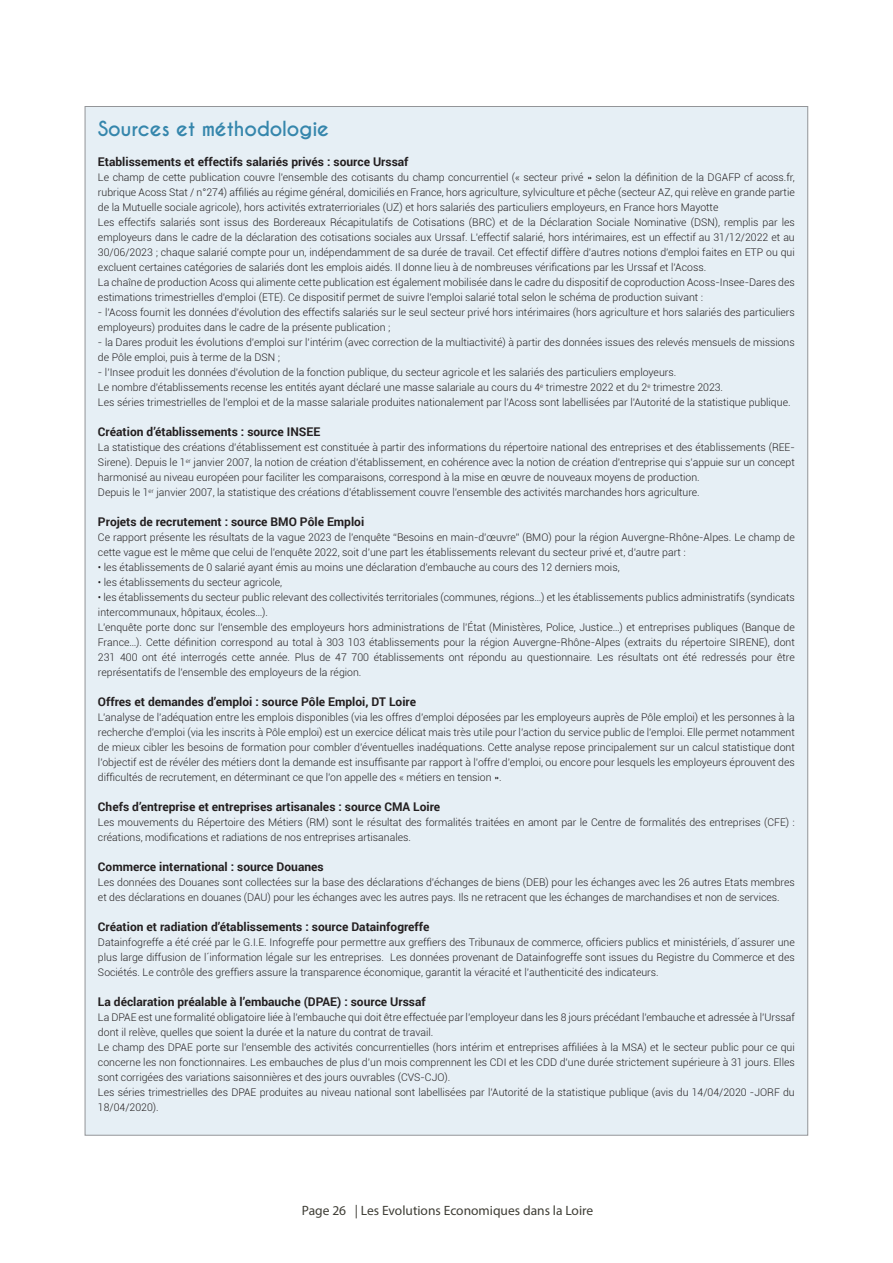
<style>
.page{position:relative;width:893px;height:1263px;background:#fff}
.page>*{position:absolute;margin:0;border:0;box-sizing:border-box;transform-origin:0 0}
.t1{font:700 19.5px "Caviar Dreams";letter-spacing:-.01em;color:#3586ac}
.t2{font:13.5px "Myriad Pro";color:#3f3e36}
.t3{font:700 12px "Roboto";color:#231f20}
.t4{font:300 10.5px/15px "Roboto";color:#231f20}
</style>
<div class="page">
<div style="left:85px;top:106px;width:723px;height:1029px;background:#e6eff5"></div>
<h1 class="t1" style="left:98px;top:117px;width:233px">Sources et méthodologie</h1>
<p class="t3" style="left:98px;top:154px;width:312px">Etablissements et effectifs salariés privés : source Urssaf</p>
<p class="t4" style="left:98px;top:170px;width:698px">Le champ de cette publication couvre l’ensemble des cotisants du champ concurrentiel (« secteur privé » selon la définition de la DGAFP cf acoss.fr, rubrique Acoss Stat / n°274) affiliés au régime général, domiciliés en France, hors agriculture, sylviculture et pêche (secteur AZ, qui relève en grande partie de la Mutuelle sociale agricole), hors activités extraterrioriales (UZ) et hors salariés des particuliers employeurs, en France hors Mayotte<br>Les effectifs salariés sont issus des Bordereaux Récapitulatifs de Cotisations (BRC) et de la Déclaration Sociale Nominative (DSN), remplis par les employeurs dans le cadre de la déclaration des cotisations sociales aux Urssaf. L’effectif salarié, hors intérimaires, est un effectif au 31/12/2022 et au 30/06/2023 ; chaque salarié compte pour un, indépendamment de sa durée de travail. Cet effectif diffère d’autres notions d’emploi faites en ETP ou qui excluent certaines catégories de salariés dont les emplois aidés. Il donne lieu à de nombreuses vérifications par les Urssaf et l’Acoss.<br>La chaîne de production Acoss qui alimente cette publication est également mobilisée dans le cadre du dispositif de coproduction Acoss-Insee-Dares des estimations trimestrielles d’emploi (ETE). Ce dispositif permet de suivre l’emploi salarié total selon le schéma de production suivant :</p>
<p class="t4" style="left:98px;top:305px;width:698px">- l’Acoss fournit les données d’évolution des effectifs salariés sur le seul secteur privé hors intérimaires (hors agriculture et hors salariés des particuliers employeurs) produites dans le cadre de la présente publication ;</p>
<p class="t4" style="left:98px;top:335px;width:698px">- la Dares produit les évolutions d’emploi sur l’intérim (avec correction de la multiactivité) à partir des données issues des relevés mensuels de missions de Pôle emploi, puis à terme de la DSN ;</p>
<p class="t4" style="left:98px;top:365px;width:694px">- l’Insee produit les données d’évolution de la fonction publique, du secteur agricole et les salariés des particuliers employeurs.<br>Le nombre d’établissements recense les entités ayant déclaré une masse salariale au cours du 4<sup>e</sup> trimestre 2022 et du 2<sup>e</sup> trimestre 2023.<br>Les séries trimestrielles de l’emploi et de la masse salariale produites nationalement par l’Acoss sont labellisées par l’Autorité de la statistique publique.</p>
<p class="t3" style="left:98px;top:424px;width:224px">Création d’établissements : source INSEE</p>
<p class="t4" style="left:98px;top:440px;width:698px">La statistique des créations d’établissement est constituée à partir des informations du répertoire national des entreprises et des établissements (REE-Sirene). Depuis le 1<sup>er</sup> janvier 2007, la notion de création d’établissement, en cohérence avec la notion de création d’entreprise qui s’appuie sur un concept harmonisé au niveau européen pour faciliter les comparaisons, correspond à la mise en œuvre de nouveaux moyens de production.<br>Depuis le 1<sup>er</sup> janvier 2007, la statistique des créations d’établissement couvre l’ensemble des activités marchandes hors agriculture.</p>
<p class="t3" style="left:98px;top:514px;width:268px">Projets de recrutement : source BMO Pôle Emploi</p>
<p class="t4" style="left:98px;top:530px;width:698px">Ce rapport présente les résultats de la vague 2023 de l’enquête “Besoins en main-d’œuvre” (BMO) pour la région Auvergne-Rhône-Alpes. Le champ de cette vague est le même que celui de l’enquête 2022, soit d’une part les établissements relevant du secteur privé et, d’autre part :</p>
<p class="t4" style="left:98px;top:560px;width:523px">• les établissements de 0 salarié ayant émis au moins une déclaration d’embauche au cours des 12 derniers mois,</p>
<p class="t4" style="left:98px;top:575px;width:186px">• les établissements du secteur agricole,</p>
<p class="t4" style="left:98px;top:590px;width:698px">• les établissements du secteur public relevant des collectivités territoriales (communes, régions…) et les établissements publics administratifs (syndicats intercommunaux, hôpitaux, écoles…).<br>L’enquête porte donc sur l’ensemble des employeurs hors administrations de l’État (Ministères, Police, Justice…) et entreprises publiques (Banque de France…). Cette définition correspond au total à 303 103 établissements pour la région Auvergne-Rhône-Alpes (extraits du répertoire SIRENE), dont 231 400 ont été interrogés cette année. Plus de 47 700 établissements ont répondu au questionnaire. Les résultats ont été redressés pour être représentatifs de l’ensemble des employeurs de la région.</p>
<p class="t3" style="left:98px;top:694px;width:320px">Offres et demandes d’emploi : source Pôle Emploi, DT Loire</p>
<p class="t4" style="left:98px;top:710px;width:698px;text-align:justify">L’analyse de l’adéquation entre les emplois disponibles (via les offres d’emploi déposées par les employeurs auprès de Pôle emploi) et les personnes à la recherche d’emploi (via les inscrits à Pôle emploi) est un exercice délicat mais très utile pour l’action du service public de l’emploi. Elle permet notamment de mieux cibler les besoins de formation pour combler d’éventuelles inadéquations. Cette analyse repose principalement sur un calcul statistique dont l’objectif est de révéler des métiers dont la demande est insuffisante par rapport à l’offre d’emploi, ou encore pour lesquels les employeurs éprouvent des difficultés de recrutement, en déterminant ce que l’on appelle des « métiers en tension ».</p>
<p class="t3" style="left:98px;top:799px;width:344px">Chefs d’entreprise et entreprises artisanales : source CMA Loire</p>
<p class="t4" style="left:98px;top:815px;width:698px">Les mouvements du Répertoire des Métiers (RM) sont le résultat des formalités traitées en amont par le Centre de formalités des entreprises (CFE) : créations, modifications et radiations de nos entreprises artisanales.</p>
<p class="t3" style="left:98px;top:859px;width:227px">Commerce international : source Douanes</p>
<p class="t4" style="left:98px;top:875px;width:698px">Les données des Douanes sont collectées sur la base des déclarations d’échanges de biens (DEB) pour les échanges avec les 26 autres Etats membres et des déclarations en douanes (DAU) pour les échanges avec les autres pays. Ils ne retracent que les échanges de marchandises et non de services.</p>
<p class="t3" style="left:98px;top:919px;width:333px">Création et radiation d’établissements : source Datainfogreffe</p>
<p class="t4" style="left:98px;top:935px;width:698px;text-align:justify">Datainfogreffe a été créé par le G.I.E. Infogreffe pour permettre aux greffiers des Tribunaux de commerce, officiers publics et ministériels, d´assurer une plus large diffusion de l´information légale sur les entreprises. Les données provenant de Datainfogreffe sont issues du Registre du Commerce et des Sociétés. Le contrôle des greffiers assure la transparence économique, garantit la véracité et l’authenticité des indicateurs.</p>
<p class="t3" style="left:98px;top:994px;width:329px">La déclaration préalable à l’embauche (DPAE) : source Urssaf</p>
<p class="t4" style="left:98px;top:1010px;width:698px">La DPAE est une formalité obligatoire liée à l’embauche qui doit être effectuée par l’employeur dans les 8 jours précédant l’embauche et adressée à l’Urssaf dont il relève, quelles que soient la durée et la nature du contrat de travail.<br>Le champ des DPAE porte sur l’ensemble des activités concurrentielles (hors intérim et entreprises affiliées à la MSA) et le secteur public pour ce qui concerne les non fonctionnaires. Les embauches de plus d’un mois comprennent les CDI et les CDD d’une durée strictement supérieure à 31 jours. Elles sont corrigées des variations saisonnières et des jours ouvrables (CVS-CJO).<br>Les séries trimestrielles des DPAE produites au niveau national sont labellisées par l’Autorité de la statistique publique (avis du 14/04/2020 -JORF du 18/04/2020).</p>
<p class="t2" style="left:302px;top:1202px;width:293px">Page 26 | Les Evolutions Economiques dans la Loire</p>
</div>
